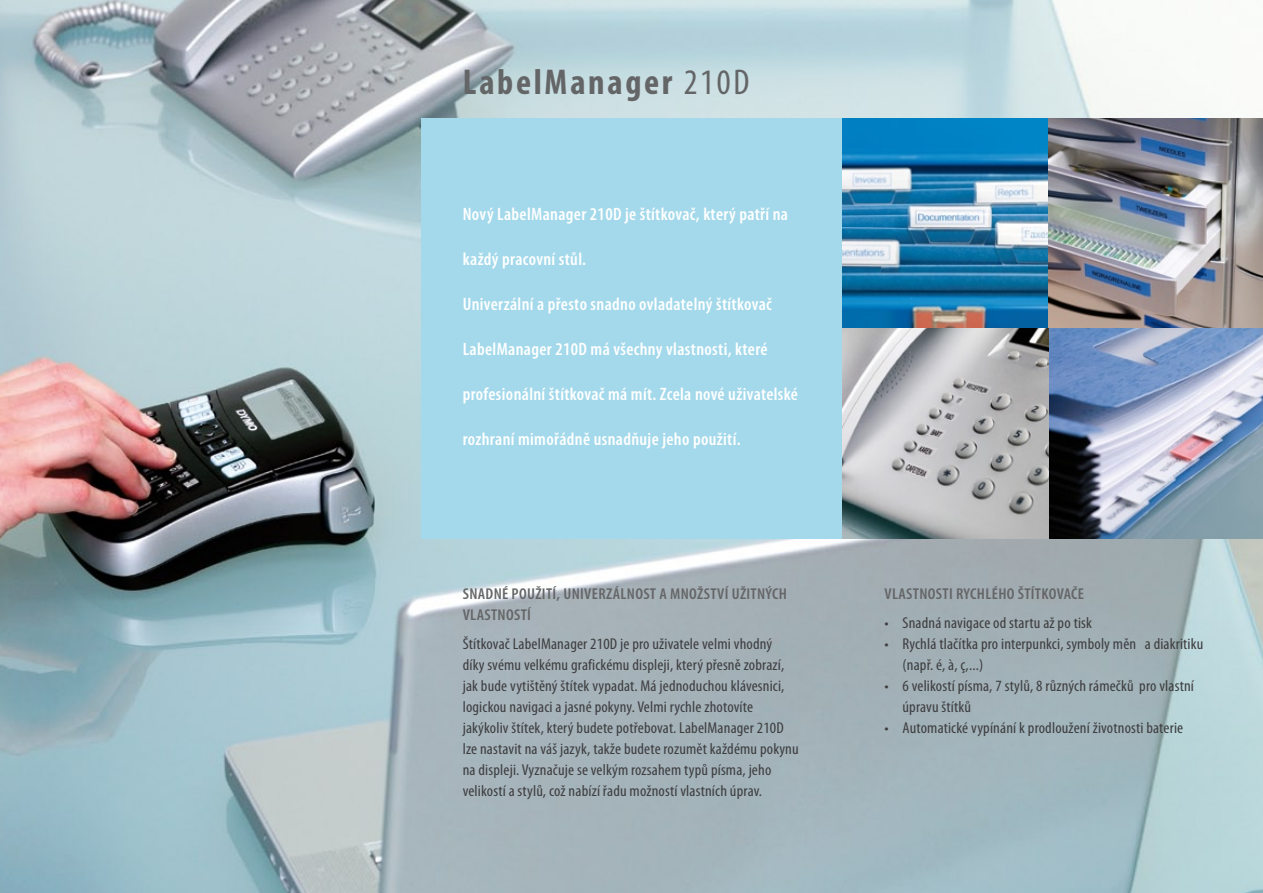
<style>
.page{position:relative;width:1263px;height:893px;background:#fff}
.page>*{position:absolute;margin:0;border:0;box-sizing:border-box;transform-origin:0 0}
.t1{font:700 condensed 36px "Myriad Pro";letter-spacing:.075em;color:#646567}
.t2{font:600 condensed 18px "Myriad Pro";letter-spacing:.02em;color:#fff}
.t3{font:condensed 15.75px/21px "Myriad Pro";letter-spacing:.01em;color:#3e3e40;scale:1.05 1}
.t4{font:600 condensed 15.75px/21px "Myriad Pro";letter-spacing:.02em;color:#646567;scale:1.05 1}
.s1{font-weight:400}
</style>
<div class="page">
<img style="left:0;top:0;width:1263px;height:893px">
<div style="left:421px;top:118px;width:842px;height:421px;background:#a3d9eb"></div>
<img style="left:842px;top:118px;width:206px;height:210px">
<img style="left:1048px;top:118px;width:215px;height:210px">
<svg style="left:1048px;top:328px;width:215px;height:211px;background:#8999b3"></svg>
<svg style="left:842px;top:328px;width:206px;height:211px;background:#b2b3b5"></svg>
<h1 class="t1" style="left:463px;top:59px;width:288px">LabelManager <span class="s1">210D</span></h1>
<p class="t2" style="left:463px;top:203px;width:327px">Nový LabelManager 210D je štítkovač, který patří na</p>
<p class="t2" style="left:463px;top:248px;width:125px">každý pracovní stůl.</p>
<p class="t2" style="left:463px;top:293px;width:311px">Univerzální a přesto snadno ovladatelný štítkovač</p>
<p class="t2" style="left:463px;top:338px;width:306px">LabelManager 210D má všechny vlastnosti, které</p>
<p class="t2" style="left:463px;top:383px;width:337px">profesionální štítkovač má mít. Zcela nové uživatelské</p>
<p class="t2" style="left:463px;top:428px;width:279px">rozhraní mimořádně usnadňuje jeho použití.</p>
<p class="t4" style="left:463px;top:583px;width:310px">SNADNÉ POUŽITÍ, UNIVERZÁLNOST A MNOŽSTVÍ UŽITNÝCH<br>VLASTNOSTÍ</p>
<p class="t3" style="left:463px;top:633px;width:321px">Štítkovač LabelManager 210D je pro uživatele velmi vhodný<br>díky svému velkému grafickému displeji, který přesně zobrazí, jak bude vytištěný štítek vypadat. Má jednoduchou klávesnici, logickou navigaci a jasné pokyny. Velmi rychle zhotovíte jakýkoliv štítek, který budete potřebovat. LabelManager 210D lze nastavit na váš jazyk, takže budete rozumět každému pokynu na displeji. Vyznačuje se velkým rozsahem typů písma, jeho velikostí a stylů, což nabízí řadu možností vlastních úprav.</p>
<p class="t4" style="left:884px;top:583px;width:192px">VLASTNOSTI RYCHLÉHO ŠTÍTKOVAČE</p>
<p class="t3" style="left:884px;top:612px;width:199px">• Snadná navigace od startu až po tisk</p>
<p class="t3" style="left:902px;top:633px;width:288px;text-indent:-18px">• Rychlá tlačítka pro interpunkci, symboly měn a diakritiku (např. é, à, ç,...)</p>
<p class="t3" style="left:902px;top:675px;width:279px;text-indent:-18px">• 6 velikostí písma, 7 stylů, 8 různých rámečků pro vlastní úpravu štítků</p>
<p class="t3" style="left:884px;top:717px;width:286px">• Automatické vypínání k prodloužení životnosti baterie</p>
</div>
